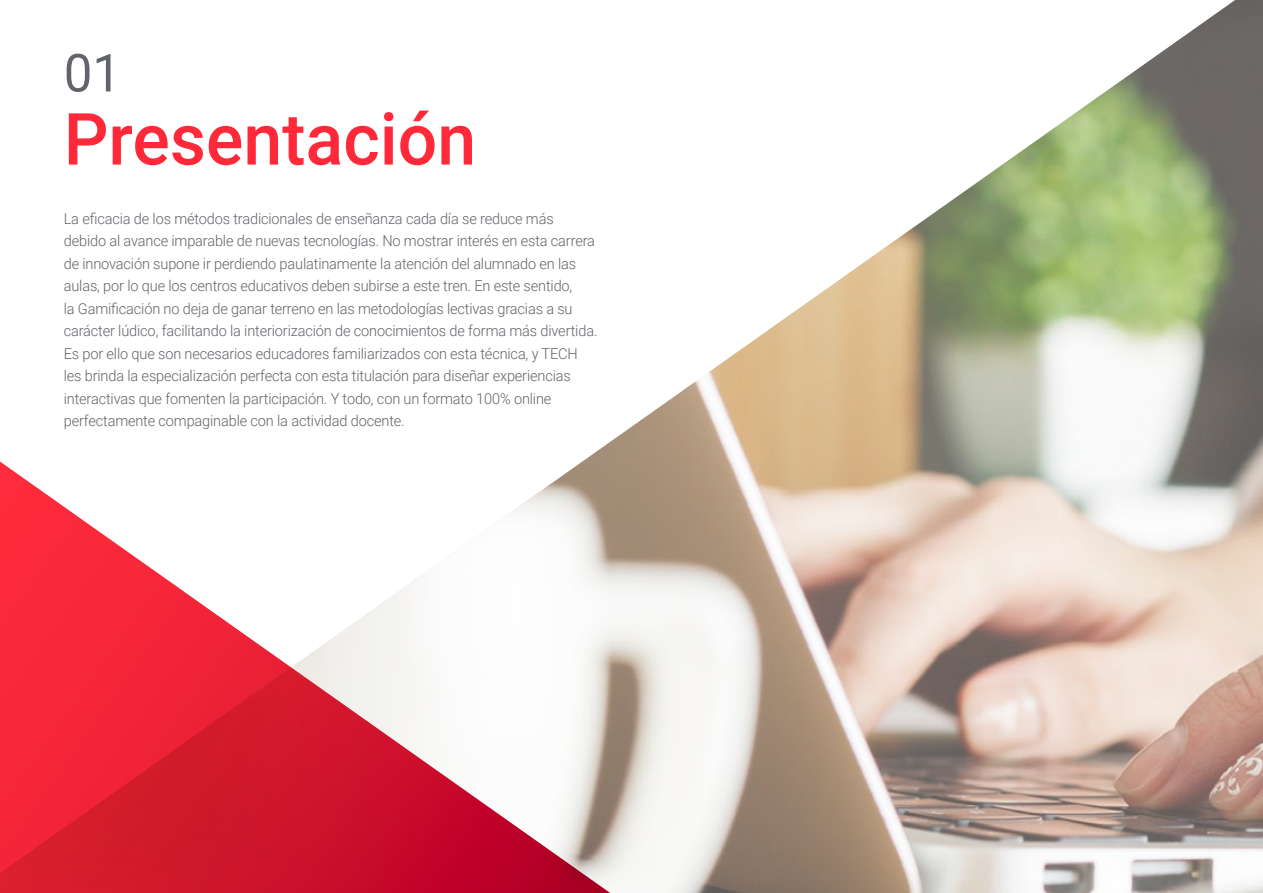
<style>
.page{position:relative;width:1263px;height:893px;background:#fff}
.page>*{position:absolute;margin:0;border:0;box-sizing:border-box;transform-origin:0 0}
.t1{font:500 72px "Roboto";color:#ff293a}
.t2{font:52.5px "Roboto";color:#61646a}
.t3{font:300 15px/22.5px "Roboto";letter-spacing:-.01em;color:#61646a}
</style>
<div class="page">
<img style="left:604px;top:0;width:659px;height:893px">
<svg style="left:0;top:446px;width:640px;height:447px"></svg>
<h2 class="t2" style="left:64px;top:36px;width:59px">01</h2>
<h1 class="t1" style="left:64px;top:89px;width:414px">Presentación</h1>
<p class="t3" style="left:64px;top:207px;width:535px">La eficacia de los métodos tradicionales de enseñanza cada día se reduce más debido al avance imparable de nuevas tecnologías. No mostrar interés en esta carrera de innovación supone ir perdiendo paulatinamente la atención del alumnado en las aulas, por lo que los centros educativos deben subirse a este tren. En este sentido,<br>la Gamificación no deja de ganar terreno en las metodologías lectivas gracias a su carácter lúdico, facilitando la interiorización de conocimientos de forma más divertida.<br>Es por ello que son necesarios educadores familiarizados con esta técnica, y TECH les brinda la especialización perfecta con esta titulación para diseñar experiencias interactivas que fomenten la participación. Y todo, con un formato 100% online perfectamente compaginable con la actividad docente.</p>
</div>
